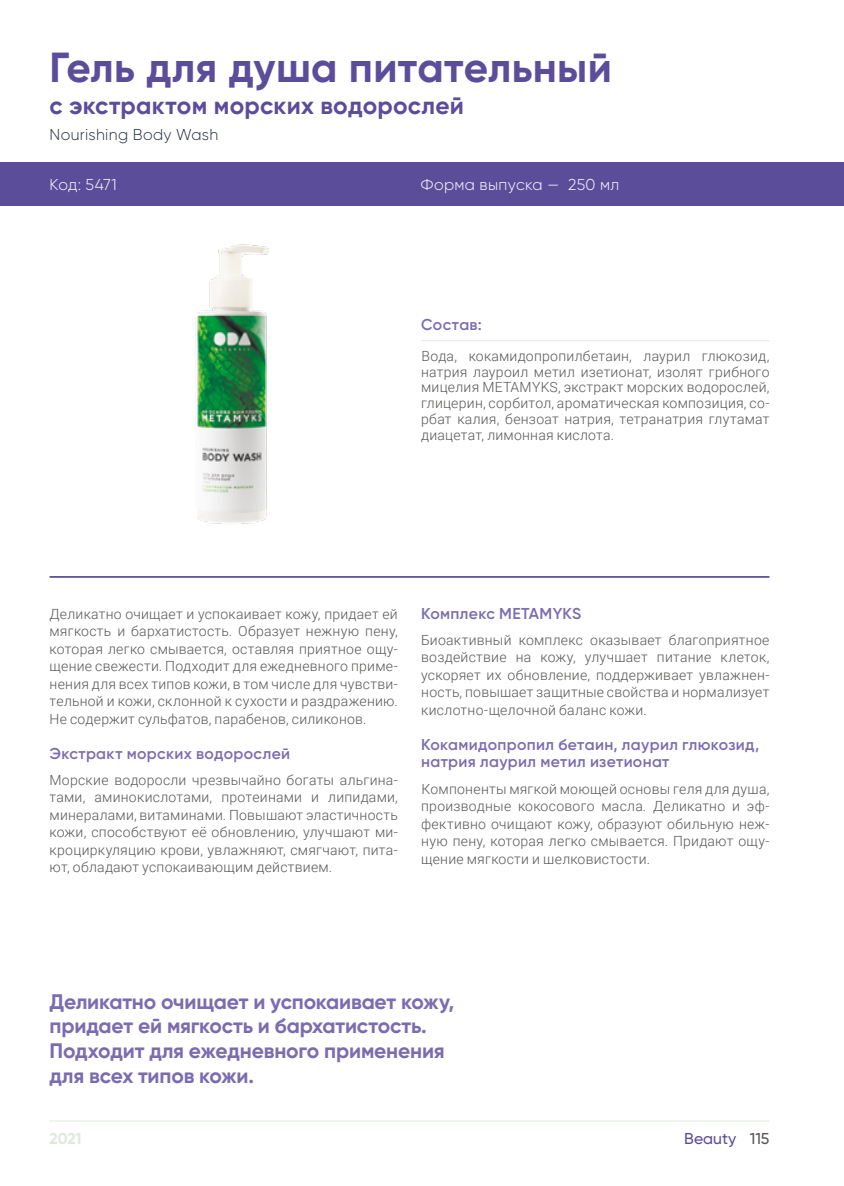
<style>
.page{position:relative;width:844px;height:1186px;background:#fff}
.page>*{position:absolute;margin:0;border:0;box-sizing:border-box;transform-origin:0 0}
.t1{font:700 42px "Gilroy";letter-spacing:.005em;color:#5c4d9b}
.t2{font:700 24.5px "Gilroy";letter-spacing:.01em;color:#5c4d9b}
.t3{font:700 21px/24.5px "Gilroy";letter-spacing:-.01em;color:#7a6caf}
.t4{font:600 15.75px/17.5px "Gilroy";letter-spacing:.02em;color:#7a6caf}
.t5{font:300 15.75px "Gilroy";letter-spacing:.02em;color:#fff}
.t6{font:300 15.75px "Gilroy";letter-spacing:.015em;color:#25303b}
.t7{font:500 15.75px "Gilroy";color:#5c4d9b}
.t8{font:700 15.75px "Gilroy";color:#e0e8de}
.t9{font:300 14px/17.5px "Roboto";letter-spacing:.02em;color:#575756;text-align:justify}
.s1{color:#575756}
</style>
<div class="page">
<hr style="left:50px;top:1120px;width:719px;height:1px;background:#e0e8de">
<div style="left:0;top:162px;width:843px;height:44px;background:#5c4d9b"></div>
<img style="left:197px;top:244px;width:73px;height:280px">
<hr style="left:50px;top:576px;width:719px;height:2px;background:#5c4d9b">
<hr style="left:421px;top:340px;width:348px;height:1px;background:#e0e8de">
<h1 class="t1" style="left:50px;top:41px;width:563px">Гель для душа питательный</h1>
<h2 class="t2" style="left:50px;top:90px;width:416px">с экстрактом морских водорослей</h2>
<p class="t6" style="left:50px;top:125px;width:170px">Nourishing Body Wash</p>
<p class="t5" style="left:50px;top:174px;width:69px">Код: 5471</p>
<p class="t5" style="left:421px;top:174px;width:200px">Форма выпуска — 250 мл</p>
<p class="t4" style="left:421px;top:316px;width:62px">Cостав:</p>
<p class="t9" style="left:421px;top:347px;width:350px;line-height:15.8px">Вода, кокамидопропилбетаин, лаурил глюкозид, натрия лауроил метил изетионат, изолят грибного мицелия METAMYKS, экстракт морских водорослей, глицерин, сорбитол, ароматическая композиция, со&shy;рбат калия, бензоат натрия, тетранатрия глутамат диацетат, лимонная кислота.</p>
<p class="t9" style="left:50px;top:604px;width:349px">Деликатно очищает и успокаивает кожу, придает ей мягкость и бархатистость. Образует нежную пену, которая легко смывается, оставляя приятное ощу&shy;щение свежести. Подходит для ежедневного приме&shy;нения для всех типов кожи, в том числе для чувстви&shy;тельной и кожи, склонной к сухости и раздражению.<br>Не содержит сульфатов, парабенов, силиконов.</p>
<p class="t4" style="left:50px;top:744px;width:242px">Экстракт морских водорослей</p>
<p class="t9" style="left:50px;top:770px;width:350px">Морские водоросли чрезвычайно богаты альгина&shy;тами, аминокислотами, протеинами и липидами, минералами, витаминами. Повышают эластичность кожи, способствуют её обновлению, улучшают ми&shy;кроциркуляцию крови, увлажняют, смягчают, пита&shy;ют, обладают успокаивающим действием.</p>
<p class="t4" style="left:421px;top:604px;width:161px">Комплекс METAMYKS</p>
<p class="t9" style="left:421px;top:630px;width:349px">Биоактивный комплекс оказывает благоприятное воздействие на кожу, улучшает питание клеток, ускоряет их обновление, поддерживает увлажнен&shy;ность, повышает защитные свойства и нормализует кислотно-щелочной баланс кожи.</p>
<p class="t4" style="left:421px;top:735px;width:339px">Кокамидопропил бетаин, лаурил глюкозид, натрия лаурил метил изетионат</p>
<p class="t9" style="left:421px;top:779px;width:349px">Компоненты мягкой моющей основы геля для душа, производные кокосового масла. Деликатно и эф&shy;фективно очищают кожу, образуют обильную неж&shy;ную пену, которая легко смывается. Придают ощу&shy;щение мягкости и шелковистости.</p>
<h3 class="t3" style="left:50px;top:989px;width:406px">Деликатно очищает и успокаивает кожу, придает ей мягкость и бархатистость.<br>Подходит для ежедневного применения для всех типов кожи.</h3>
<p class="t8" style="left:50px;top:1128px;width:34px">2021</p>
<p class="t7" style="left:684px;top:1128px;width:87px">Beauty <span class="s1">115</span></p>
</div>
